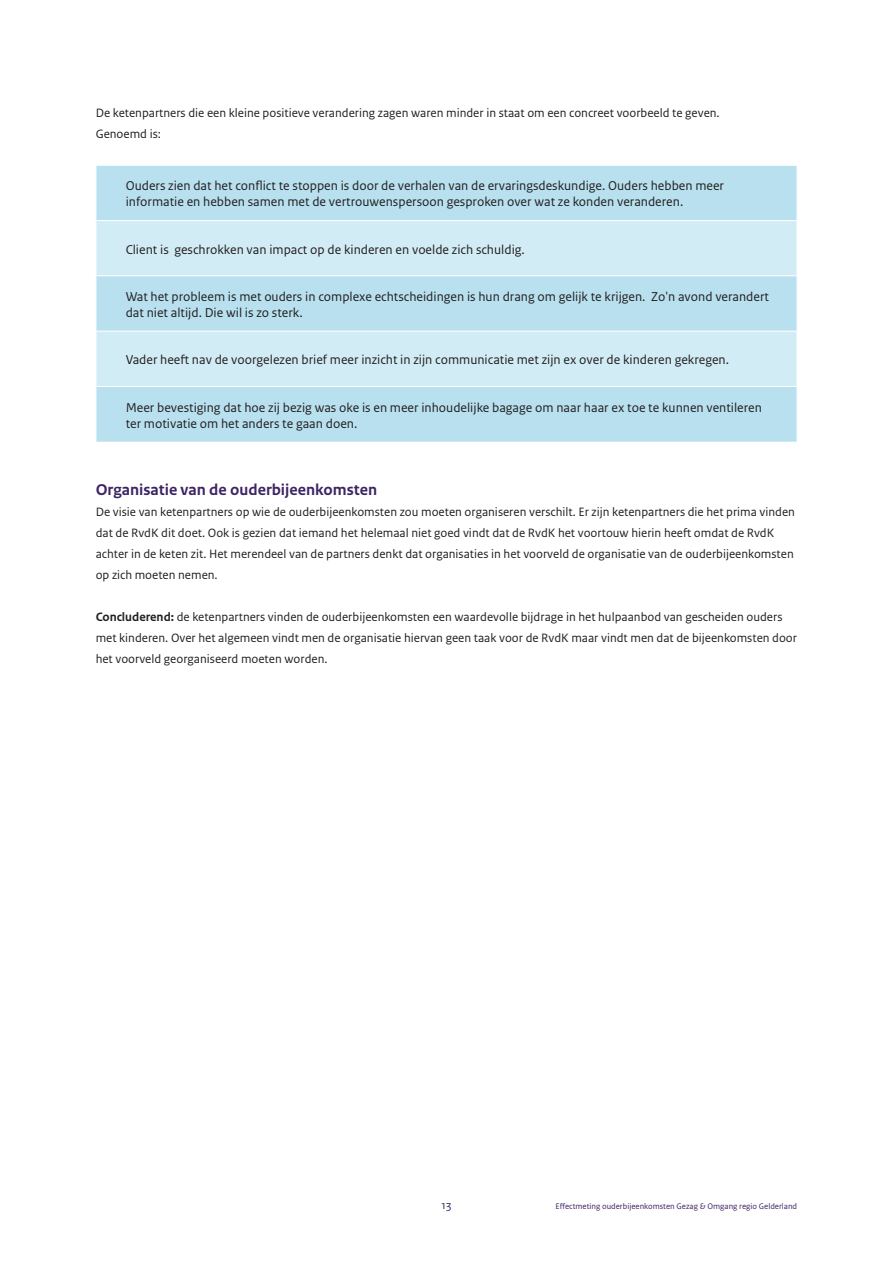
<style>
.page{position:relative;width:893px;height:1263px;background:#fff}
.page>*{position:absolute;margin:0;border:0;box-sizing:border-box;transform-origin:0 0}
.t1{font:700 16.5px "Rijksoverheid Sans Text";color:#3d2463}
.t2{font:13.5px/16.2px "Rijksoverheid Sans Text";color:#231f20}
.t3{font:12.75px/21px "Rijksoverheid Sans Text";color:#231f20}
.t4{font:12px "Rijksoverheid Sans Text";color:#3d2463}
.t5{font:8.55px "Rijksoverheid Sans Text";color:#3d2463}
.s1{font-weight:700}
</style>
<div class="page">
<div style="left:97px;top:166px;width:700px;height:276px;background:#b8e0ef"></div>
<svg style="left:97px;top:221px;width:700px;height:165px;background:#c9e8f3"></svg>
<hr style="left:96px;top:220px;width:701px;height:1px;background:#fff">
<hr style="left:96px;top:275px;width:701px;height:1px;background:#fff">
<hr style="left:96px;top:331px;width:701px;height:1px;background:#fff">
<hr style="left:96px;top:386px;width:701px;height:1px;background:#fff">
<p class="t3" style="left:96px;top:103px;width:626px">De ketenpartners die een kleine positieve verandering zagen waren minder in staat om een concreet voorbeeld te geven.<br>Genoemd is:</p>
<p class="t2" style="left:126px;top:178px;width:600px">Ouders zien dat het conflict te stoppen is door de verhalen van de ervaringsdeskundige. Ouders hebben meer informatie en hebben samen met de vertrouwenspersoon gesproken over wat ze konden veranderen.</p>
<p class="t2" style="left:126px;top:241px;width:401px">Client is geschrokken van impact op de kinderen en voelde zich schuldig.</p>
<p class="t2" style="left:126px;top:289px;width:645px">Wat het probleem is met ouders in complexe echtscheidingen is hun drang om gelijk te krijgen. Zo'n avond verandert dat niet altijd. Die wil is zo sterk.</p>
<p class="t2" style="left:126px;top:352px;width:605px">Vader heeft nav de voorgelezen brief meer inzicht in zijn communicatie met zijn ex over de kinderen gekregen.</p>
<p class="t2" style="left:126px;top:399px;width:638px">Meer bevestiging dat hoe zij bezig was oke is en meer inhoudelijke bagage om naar haar ex toe te kunnen ventileren ter motivatie om het anders te gaan doen.</p>
<p class="t1" style="left:96px;top:480px;width:283px">Organisatie van de ouderbijeenkomsten</p>
<p class="t3" style="left:96px;top:502px;width:701px">De visie van ketenpartners op wie de ouderbijeenkomsten zou moeten organiseren verschilt. Er zijn ketenpartners die het prima vinden dat de RvdK dit doet. Ook is gezien dat iemand het helemaal niet goed vindt dat de RvdK het voortouw hierin heeft omdat de RvdK achter in de keten zit. Het merendeel van de partners denkt dat organisaties in het voorveld de organisatie van de ouderbijeenkomsten op zich moeten nemen.</p>
<p class="t3" style="left:96px;top:607px;width:703px"><span class="s1">Concluderend:</span> de ketenpartners vinden de ouderbijeenkomsten een waardevolle bijdrage in het hulpaanbod van gescheiden ouders met kinderen. Over het algemeen vindt men de organisatie hiervan geen taak voor de RvdK maar vindt men dat de bijeenkomsten door het voorveld georganiseerd moeten worden.</p>
<p class="t4" style="left:442px;top:1198px;width:11px">13</p>
<p class="t5" style="left:555px;top:1201px;width:243px">Effectmeting ouderbijeenkomsten Gezag &amp; Omgang regio Gelderland</p>
</div>
